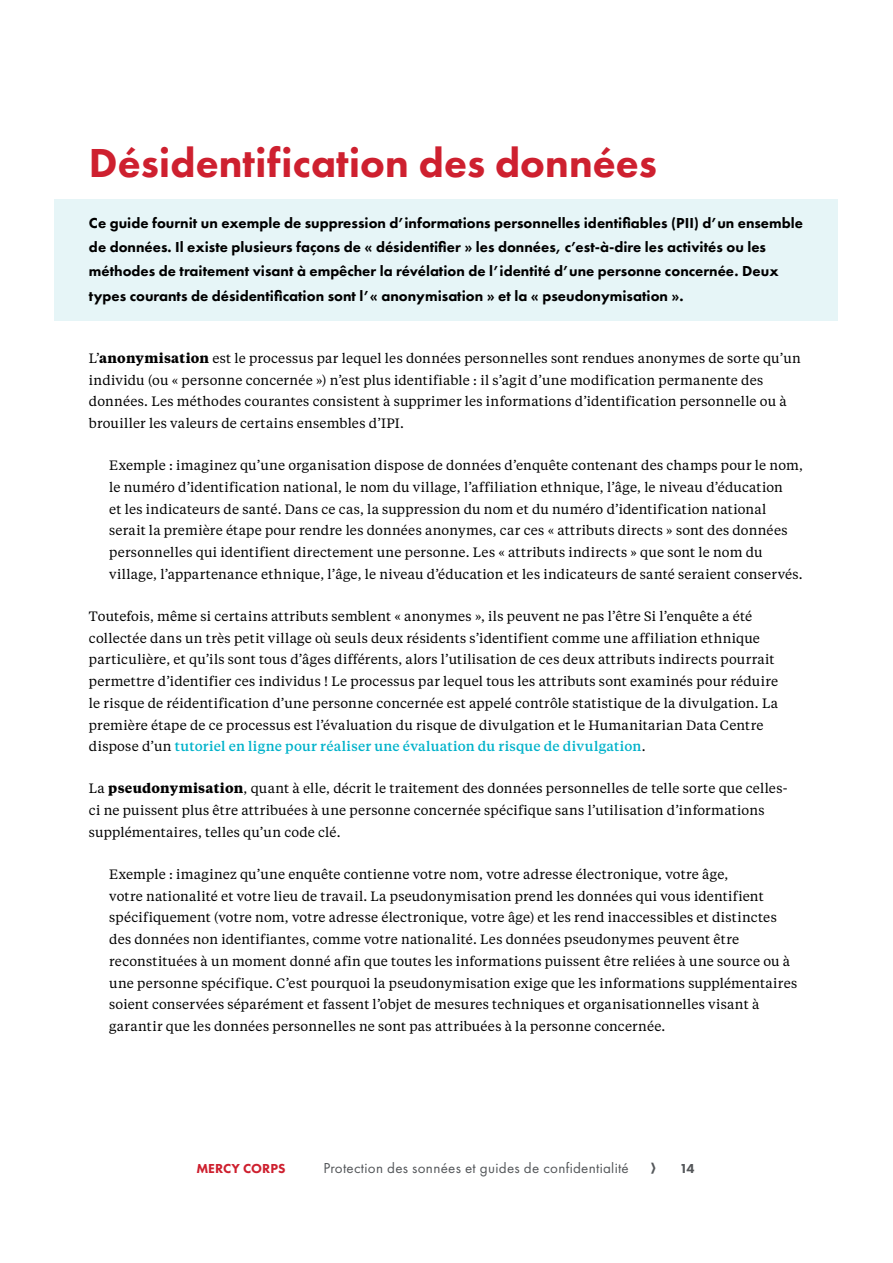
<style>
.page{position:relative;width:893px;height:1263px;background:#fff}
.page>*{position:absolute;margin:0;border:0;box-sizing:border-box;transform-origin:0 0}
.t1{font:800 42px "Futura PT";color:#ce202f}
.t2{font:800 15px/24px "Futura PT";color:#000}
.t3{font:15px "Futura PT";letter-spacing:.02em;color:#54575a}
.t4{font:13.5px/21.8px "Tiempos Text";letter-spacing:.015em;color:#000}
.t5{font:800 13.5px "Futura PT";color:#ce202f}
.t6{font:800 13.5px "Futura PT";color:#54575a}
.s1{font-weight:700}
.s2{font-weight:500;color:#00b2ca}
</style>
<div class="page">
<div style="left:54px;top:200px;width:783px;height:121px;background:#e6f5f7"></div>
<h1 class="t1" style="left:89px;top:137px;width:569px">Désidentification des données</h1>
<p class="t2" style="left:89px;top:211px;width:715px">Ce guide fournit un exemple de suppression d’informations personnelles identifiables (PII) d’un ensemble de données. Il existe plusieurs façons de « désidentifier » les données, c’est-à-dire les activités ou les méthodes de traitement visant à empêcher la révélation de l’identité d’une personne concernée. Deux types courants de désidentification sont l’« anonymisation » et la « pseudonymisation ».</p>
<p class="t4" style="left:89px;top:346px;width:713px">L’<span class="s1">anonymisation</span> est le processus par lequel les données personnelles sont rendues anonymes de sorte qu’un individu (ou « personne concernée ») n’est plus identifiable : il s’agit d’une modification permanente des données. Les méthodes courantes consistent à supprimer les informations d’identification personnelle ou à brouiller les valeurs de certains ensembles d’IPI.</p>
<p class="t4" style="left:109px;top:454px;width:695px">Exemple : imaginez qu’une organisation dispose de données d’enquête contenant des champs pour le nom, le numéro d’identification national, le nom du village, l’affiliation ethnique, l’âge, le niveau d’éducation<br>et les indicateurs de santé. Dans ce cas, la suppression du nom et du numéro d’identification national serait la première étape pour rendre les données anonymes, car ces « attributs directs » sont des données personnelles qui identifient directement une personne. Les « attributs indirects » que sont le nom du village, l’appartenance ethnique, l’âge, le niveau d’éducation et les indicateurs de santé seraient conservés.</p>
<p class="t4" style="left:89px;top:604px;width:691px">Toutefois, même si certains attributs semblent « anonymes », ils peuvent ne pas l’être Si l’enquête a été collectée dans un très petit village où seuls deux résidents s’identifient comme une affiliation ethnique particulière, et qu’ils sont tous d’âges différents, alors l’utilisation de ces deux attributs indirects pourrait permettre d’identifier ces individus ! Le processus par lequel tous les attributs sont examinés pour réduire le risque de réidentification d’une personne concernée est appelé contrôle statistique de la divulgation. La première étape de ce processus est l’évaluation du risque de divulgation et le Humanitarian Data Centre dispose d’un <span class="s2">tutoriel en ligne pour réaliser une évaluation du risque de divulgation</span>.</p>
<p class="t4" style="left:89px;top:777px;width:700px">La <span class="s1">pseudonymisation</span>, quant à elle, décrit le traitement des données personnelles de telle sorte que celles&shy;ci ne puissent plus être attribuées à une personne concernée spécifique sans l’utilisation d’informations supplémentaires, telles qu’un code clé.</p>
<p class="t4" style="left:109px;top:862px;width:689px">Exemple : imaginez qu’une enquête contienne votre nom, votre adresse électronique, votre âge,<br>votre nationalité et votre lieu de travail. La pseudonymisation prend les données qui vous identifient spécifiquement (votre nom, votre adresse électronique, votre âge) et les rend inaccessibles et distinctes des données non identifiantes, comme votre nationalité. Les données pseudonymes peuvent être reconstituées à un moment donné afin que toutes les informations puissent être reliées à une source ou à une personne spécifique. C’est pourquoi la pseudonymisation exige que les informations supplémentaires soient conservées séparément et fassent l’objet de mesures techniques et organisationnelles visant à garantir que les données personnelles ne sont pas attribuées à la personne concernée.</p>
<p class="t5" style="left:196px;top:1160px;width:91px">MERCY CORPS</p>
<p class="t3" style="left:323px;top:1159px;width:307px">Protection des sonnées et guides de confidentialité</p>
<p class="t6" style="left:680px;top:1160px;width:16px">14</p>
</div>
